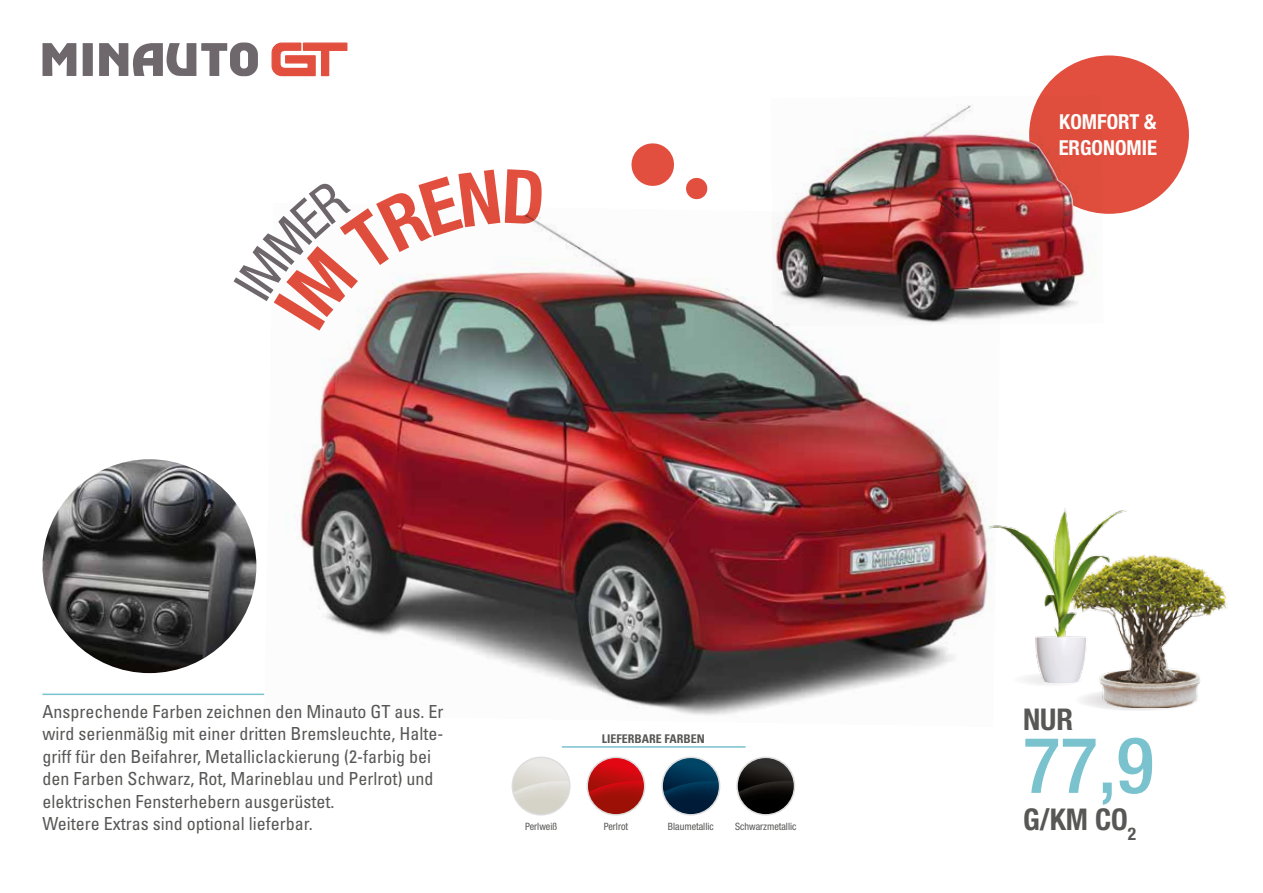
<style>
.page{position:relative;width:1263px;height:893px;background:#fff}
.page>*{position:absolute;margin:0;border:0;box-sizing:border-box;transform-origin:0 0}
.t1{font:500 condensed 78px "Helvetica Neue LT Std";color:#79c2ce}
.t2{font:700 condensed 30px "Helvetica Neue LT Std";color:#575756}
.t3{font:700 condensed 20.7px/25.5px "Helvetica Neue LT Std";color:#fff;text-align:right}
.t4{font:condensed 18px/22.5px "Univers LT Std";color:#575756}
.t5{font:700 condensed 12px "Univers LT Std";color:#575756}
.t6{font:condensed 10.05px "Helvetica Neue LT Std";color:#575756}
</style>
<div class="page">
<div style="left:1029px;top:55px;width:160px;height:159px;background:#e24f3e;border-radius:50%"></div>
<hr style="left:43px;top:694px;width:221px;height:1px;background:#79c2ce">
<svg style="left:43px;top:43px;width:215px;height:33px"></svg>
<svg style="left:271px;top:42px;width:77px;height:35px"></svg>
<img style="left:264px;top:224px;width:724px;height:492px">
<img style="left:668px;top:500px;width:224px;height:152px">
<img style="left:771px;top:95px;width:332px;height:231px">
<img style="left:776px;top:106px;width:308px;height:213px">
<div style="left:512px;top:757px;width:58px;height:58px;background:#e3e1dd;border-radius:29px"></div>
<svg style="left:513px;top:781px;width:55px;height:32px"></svg>
<div style="left:512px;top:757px;width:59px;height:59px;border:2px solid #ddd;border-radius:50%"></div>
<svg style="left:587px;top:757px;width:58px;height:58px"></svg>
<svg style="left:589px;top:781px;width:56px;height:32px;background:#b6332e"></svg>
<div style="left:586px;top:757px;width:59px;height:59px;border:2px solid #ddd;border-radius:50%"></div>
<svg style="left:662px;top:757px;width:58px;height:58px"></svg>
<svg style="left:664px;top:781px;width:56px;height:32px;background:#27465f"></svg>
<div style="left:661px;top:757px;width:59px;height:59px;border:2px solid #ddd;border-radius:50%"></div>
<svg style="left:737px;top:757px;width:57px;height:58px"></svg>
<svg style="left:739px;top:781px;width:55px;height:32px;background:#2d2c2c"></svg>
<div style="left:736px;top:757px;width:59px;height:59px;border:2px solid #ddd;border-radius:50%"></div>
<hr style="left:562px;top:746px;width:184px;height:2px;background:#79c2ce">
<div style="left:1075px;top:689px;width:125px;height:22px;background:#eeedee;border-radius:50%"></div>
<img style="left:1075px;top:555px;width:153px;height:153px">
<svg style="left:1013px;top:673px;width:71px;height:14px"></svg>
<img style="left:988px;top:508px;width:138px;height:174px">
<img style="left:43px;top:459px;width:213px;height:214px;border-radius:107px">
<svg style="left:631px;top:143px;width:43px;height:43px"></svg>
<svg style="left:686px;top:177px;width:22px;height:23px"></svg>
<svg style="left:264px;top:214px;width:279px;height:117px"></svg>
<p class="t4" style="left:43px;top:700px;width:402px">Ansprechende Farben zeichnen den Minauto GT aus. Er wird serienmäßig mit einer dritten Bremsleuchte, Halte&shy;griff für den Beifahrer, Metalliclackierung (2-farbig bei den Farben Schwarz, Rot, Marineblau und Perlrot) und elektrischen Fensterhebern ausgerüstet.<br>Weitere Extras sind optional lieferbar.</p>
<p class="t5" style="left:602px;top:732px;width:105px">LIEFERBARE FARBEN</p>
<p class="t6" style="left:525px;top:821px;width:34px">Perlweiß</p>
<p class="t6" style="left:604px;top:821px;width:26px">Perlrot</p>
<p class="t6" style="left:668px;top:821px;width:47px">Blaumetallic</p>
<p class="t6" style="left:735px;top:821px;width:63px">Schwarzmetallic</p>
<p class="t3" style="left:1059px;top:109px;width:60px">KOM FORT</p>
<p class="t3" style="left:1059px;top:109px;width:99px">&amp;<br>ERGONOMIE</p>
<h2 class="t2" style="left:1023px;top:701px;width:34px">NUR</h2>
<h1 class="t1" style="left:1023px;top:719px;width:133px">77,9</h1>
<h2 class="t2" style="left:1023px;top:801px;width:115px">G/KM CO<sub>2</sub></h2>
</div>
